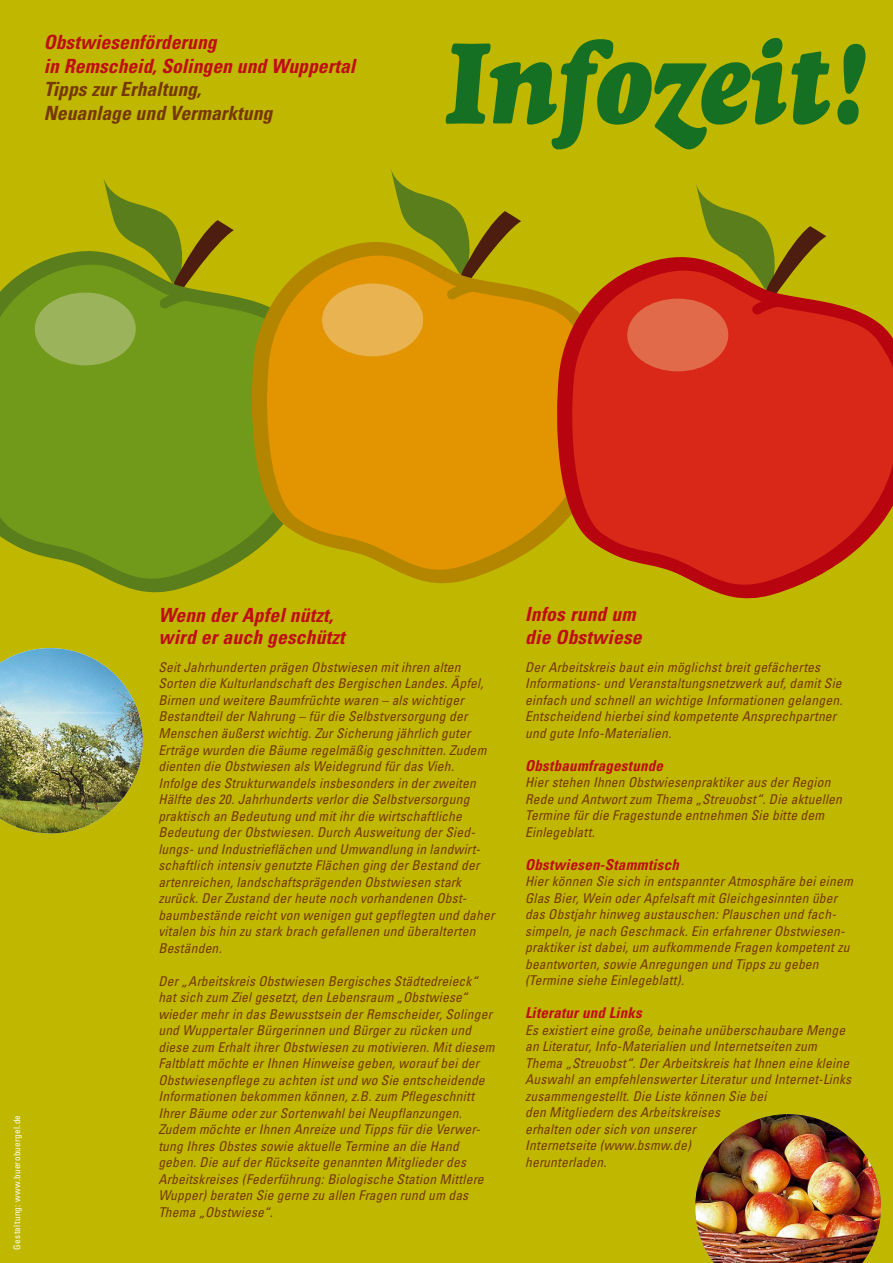
<style>
.page{position:relative;width:893px;height:1263px;background:#c0b700}
.page>*{position:absolute;margin:0;border:0;box-sizing:border-box;transform-origin:0 0}
.t1{font:italic 117px "Goudy Heavyface";letter-spacing:-.01em;color:#157023;scale:.8 1}
.t2{font:italic 700 condensed 19.5px/22.5px "Univers";letter-spacing:.01em;color:#be0d15}
.t3{font:italic 700 condensed 19.5px/23.5px "Univers";letter-spacing:.005em;color:#763804}
.t4{font:italic 700 condensed 15px "Univers";letter-spacing:.015em;color:#be0d15}
.t5{font:italic condensed 13.5px/16.5px "Univers";letter-spacing:.015em;color:#763804}
.t6{font:condensed 9px "Univers";letter-spacing:.035em;color:#fff}
</style>
<div class="page">
<svg style="left:0;top:265px;width:251px;height:328px;fill:#71991a"></svg>
<svg style="left:35px;top:178px;width:199px;height:187px"></svg>
<svg style="left:254px;top:256px;width:302px;height:328px;fill:#e29500"></svg>
<svg style="left:322px;top:169px;width:199px;height:187px"></svg>
<svg style="left:559px;top:271px;width:334px;height:328px;fill:#d92718"></svg>
<svg style="left:627px;top:184px;width:200px;height:187px"></svg>
<img style="left:0;top:648px;width:143px;height:185px">
<img style="left:695px;top:1114px;width:186px;height:149px">
<h2 class="t2" style="left:44px;top:30px;width:313px;line-height:23.5px">Obstwiesenförderung<br>in Remscheid, Solingen und Wuppertal</h2>
<h2 class="t3" style="left:44px;top:77px;width:230px">Tipps zur Erhaltung,<br>Neuanlage und Vermarktung</h2>
<h1 class="t1" style="left:447px;top:9px;width:529px">Infozeit!</h1>
<p class="t6" style="left:11px;top:1249px;width:136px;rotate:-90deg">Gestaltung: www.buerobuergel.de</p>
<h2 class="t2" style="left:158px;top:603px;width:188px">Wenn der Apfel nützt, wird er auch geschützt</h2>
<p class="t5" style="left:158px;top:658px;width:338px">Seit Jahrhunderten prägen Obstwiesen mit ihren alten Sorten die Kulturlandschaft des Bergischen Landes. Äpfel, Birnen und weitere Baumfrüchte waren – als wichtiger Bestandteil der Nahrung – für die Selbstversorgung der Menschen äußerst wichtig. Zur Sicherung jährlich guter Erträge wurden die Bäume regelmäßig geschnitten. Zudem dienten die Obstwiesen als Weidegrund für das Vieh.<br>Infolge des Strukturwandels insbesonders in der zweiten Hälfte des 20. Jahrhunderts verlor die Selbstversorgung praktisch an Bedeutung und mit ihr die wirtschaftliche Bedeutung der Obstwiesen. Durch Ausweitung der Sied&shy;lungs- und Industrieflächen und Umwandlung in landwirt&shy;schaftlich intensiv genutzte Flächen ging der Bestand der artenreichen, landschaftsprägenden Obstwiesen stark zurück. Der Zustand der heute noch vorhandenen Obst&shy;baumbestände reicht von wenigen gut gepflegten und daher vitalen bis hin zu stark brach gefallenen und über alterten Beständen.</p>
<p class="t5" style="left:158px;top:972px;width:338px">Der „Arbeitskreis Obstwiesen Bergisches Städtedreieck“ hat sich zum Ziel gesetzt, den Lebensraum „Obstwiese“ wieder mehr in das Bewusstsein der Remscheider, Solinger und Wuppertaler Bürgerinnen und Bürger zu rücken und diese zum Erhalt ihrer Obstwiesen zu motivieren. Mit diesem Faltblatt möchte er Ihnen Hinweise geben, worauf bei der Obstwiesenpflege zu achten ist und wo Sie entscheidende Informationen bekommen können, z.B. zum Pflegeschnitt Ihrer Bäume oder zur Sortenwahl bei Neupflanzungen.<br>Zudem möchte er Ihnen Anreize und Tipps für die Verwer&shy;tung Ihres Obstes sowie aktuelle Termine an die Hand geben. Die auf der Rückseite genannten Mitglieder des Arbeitskreises (Federführung: Biologische Station Mittlere Wupper) beraten Sie gerne zu allen Fragen rund um das Thema „Obstwiese“.</p>
<h2 class="t2" style="left:525px;top:603px;width:118px">Infos rund um die Obstwiese</h2>
<p class="t5" style="left:525px;top:658px;width:319px">Der Arbeitskreis baut ein möglichst breit gefächertes Informations- und Veranstaltungsnetzwerk auf, damit Sie einfach und schnell an wichtige Informationen gelangen.<br>Entscheidend hierbei sind kompetente Ansprechpartner und gute Info-Materialien.</p>
<p class="t4" style="left:525px;top:756px;width:139px">Obstbaumfragestunde</p>
<p class="t5" style="left:525px;top:774px;width:318px">Hier stehen Ihnen Obstwiesenpraktiker aus der Region Rede und Antwort zum Thema „Streuobst“. Die aktuellen Termine für die Fragestunde entnehmen Sie bitte dem Einlegeblatt.</p>
<p class="t4" style="left:525px;top:855px;width:155px">Obstwiesen-Stammtisch</p>
<p class="t5" style="left:525px;top:873px;width:329px">Hier können Sie sich in entspannter Atmosphäre bei einem Glas Bier, Wein oder Apfelsaft mit Gleichgesinnten über das Obstjahr hinweg austauschen: Plauschen und fach&shy;simpeln, je nach Geschmack. Ein erfahrener Obstwiesen&shy;praktiker ist dabei, um aufkommende Fragen kompetent zu beantworten, sowie Anregungen und Tipps zu geben (Termine siehe Einlegeblatt).</p>
<p class="t4" style="left:525px;top:1004px;width:118px">Literatur und Links</p>
<p class="t5" style="left:525px;top:1021px;width:328px">Es existiert eine große, beinahe unüberschaubare Menge an Literatur, Info-Materialien und Internetseiten zum Thema „Streuobst“. Der Arbeitskreis hat Ihnen eine kleine Auswahl an empfehlenswerter Literatur und Internet-Links zusammengestellt. Die Liste können Sie bei<br>den Mitgliedern des Arbeitskreises<br>erhalten oder sich von unserer<br>Internetseite (www.bsmw.de)<br>herunterladen.</p>
</div>
